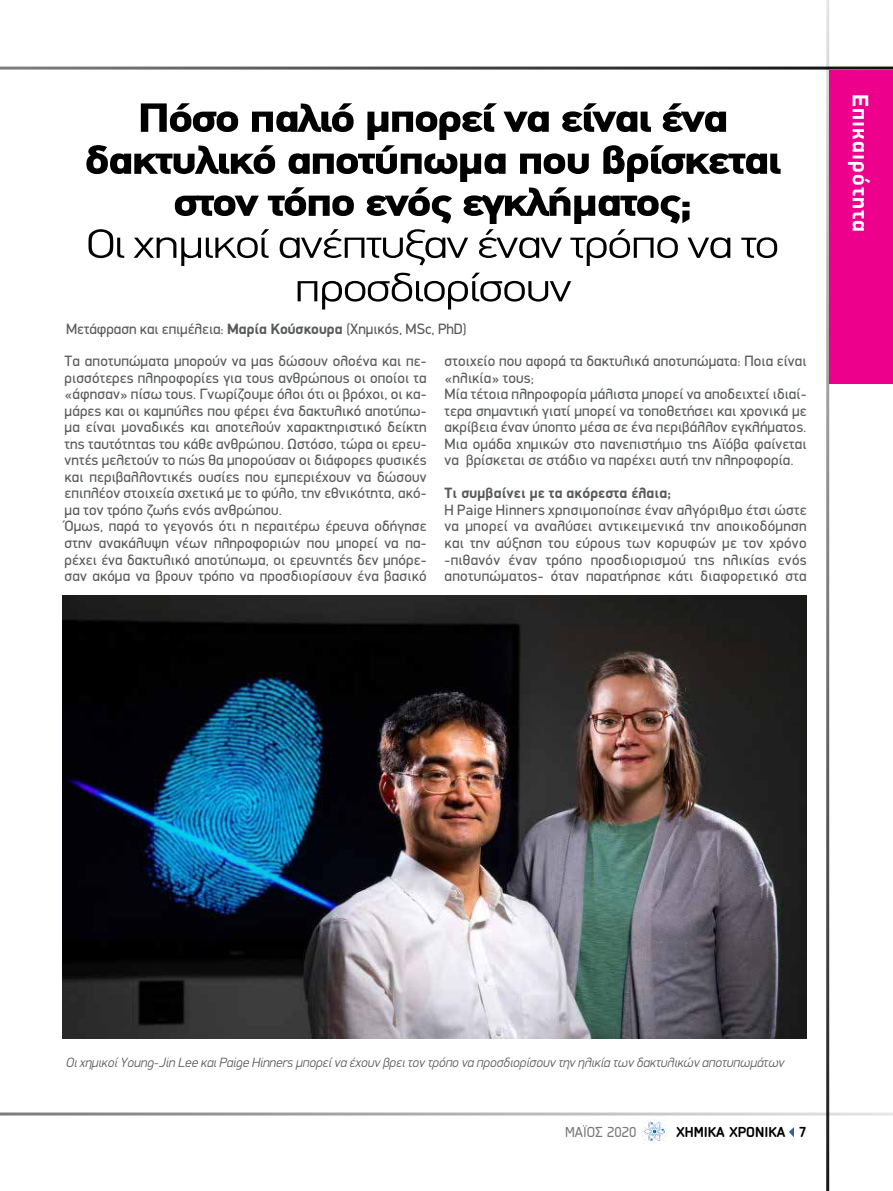
<style>
.page{position:relative;width:893px;height:1191px;background:#fff}
.page>*{position:absolute;margin:0;border:0;box-sizing:border-box;transform-origin:0 0}
.t1{font:900 40.8px/42px "PF Din Text";letter-spacing:-.04em;color:#000;text-align:center;scale:1.25 1}
.t2{font:300 40.8px/43.5px "PF Din Text";letter-spacing:-.04em;color:#000;text-align:center;scale:1.25 1}
.t3{font:700 22.5px "PF Din Display Pro";letter-spacing:.05em;color:#fff}
.t4{font:15px/16.5px "PF Din Display";letter-spacing:.01em;color:#58595b}
.t5{font:700 15px "PF Din Display";letter-spacing:.01em;color:#58595b}
.t6{font:700 15px "PF Isotext Pro";color:#000}
.t7{font:15px "PF Isotext Pro";color:#77787b}
.t8{font:italic 300 13.5px "PF Din Display";color:#58595b}
.s1{font-weight:700}
</style>
<div class="page">
<svg style="left:789px;top:1127px;width:5px;height:10px"></svg>
<hr style="left:0;top:67px;width:893px;height:3px;background:#000">
<hr style="left:0;top:1112px;width:893px;height:3px;background:#000">
<hr style="left:826px;top:0;width:3px;height:1191px;background:#000">
<img style="left:642px;top:1119px;width:25px;height:24px">
<div style="left:829px;top:70px;width:64px;height:313px;background:#ec008c"></div>
<img style="left:62px;top:595px;width:745px;height:443px">
<h1 class="t1" style="left:85px;top:96px;width:559px">Πόσο παλιό μπορεί να είναι ένα δακτυλικό αποτύπωμα που βρίσκεται στον τόπο ενός εγκλήματος;</h1>
<h1 class="t2" style="left:86px;top:222px;width:556px">Οι χημικοί ανέπτυξαν έναν τρόπο να το προσδιορίσουν</h1>
<p class="t4" style="left:66px;top:321px;width:402px">Μετάφραση και επιμέλεια: <span class="s1">Μαρία Κούσκουρα</span> (Χημικός, MSc, PhD)</p>
<p class="t4" style="left:65px;top:353px;width:364px">Τα αποτυπώματα μπορούν να μας δώσουν ολοένα και πε&shy;ρισσότερες πληροφορίες για τους ανθρώπους οι οποίοι τα «άφησαν» πίσω τους. Γνωρίζουμε όλοι ότι οι βρόχοι, οι κα&shy;μάρες και οι καμπύλες που φέρει ένα δακτυλικό αποτύπω&shy;μα είναι μοναδικές και αποτελούν χαρακτηριστικό δείκτη της ταυτότητας του κάθε ανθρώπου. Ωστόσο, τώρα οι ερευ&shy;νητές μελετούν το πώς θα μπορούσαν οι διάφορες φυσικές και περιβαλλοντικές ουσίες που εμπεριέχουν να δώσουν επιπλέον στοιχεία σχετικά με το φύλο, την εθνικότητα, ακό&shy;μα τον τρόπο ζωής ενός ανθρώπου.<br>Όμως, παρά το γεγονός ότι η περαιτέρω έρευνα οδήγησε στην ανακάλυψη νέων πληροφοριών που μπορεί να πα&shy;ρέχει ένα δακτυλικό αποτύπωμα, οι ερευνητές δεν μπόρε&shy;σαν ακόμα να βρουν τρόπο να προσδιορίσουν ένα βασικό</p>
<p class="t4" style="left:445px;top:353px;width:363px">στοιχείο που αφορά τα δακτυλικά αποτυπώματα: Ποια είναι «ηλικία» τους;<br>Μία τέτοια πληροφορία μάλιστα μπορεί να αποδειχτεί ιδιαί&shy;τερα σημαντική γιατί μπορεί να τοποθετήσει και χρονικά με ακρίβεια έναν ύποπτο μέσα σε ένα περιβάλλον εγκλήματος.<br>Μια ομάδα χημικών στο πανεπιστήμιο της Αϊόβα φαίνεται να βρίσκεται σε στάδιο να παρέχει αυτή την πληροφορία.</p>
<p class="t5" style="left:445px;top:484px;width:228px">Τι συμβαίνει με τα ακόρεστα έλαια;</p>
<p class="t4" style="left:445px;top:501px;width:364px;text-align:justify">Η Paige Hinners χρησιμοποίησε έναν αλγόριθμο έτσι ώστε να μπορεί να αναλύσει αντικειμενικά την αποικοδόμηση και την αύξηση του εύρους των κορυφών με τον χρόνο -πιθανόν έναν τρόπο προσδιορισμού της ηλικίας ενός αποτυπώματος- όταν παρατήρησε κάτι διαφορετικό στα</p>
<h2 class="t3" style="left:874px;top:94px;width:140px;rotate:90deg">Επικαιρότητα</h2>
<p class="t8" style="left:66px;top:1054px;width:720px">Οι χημικοί Young-Jin Lee και Paige Hinners μπορεί να έχουν βρει τον τρόπο να προσδιορίσουν την ηλικία των δακτυλικών αποτυπωμάτων</p>
<p class="t7" style="left:565px;top:1123px;width:73px">ΜΑΪΟΣ 2020</p>
<p class="t6" style="left:676px;top:1123px;width:132px">ΧΗΜΙΚΑ ΧΡΟΝΙΚΑ 7</p>
</div>
